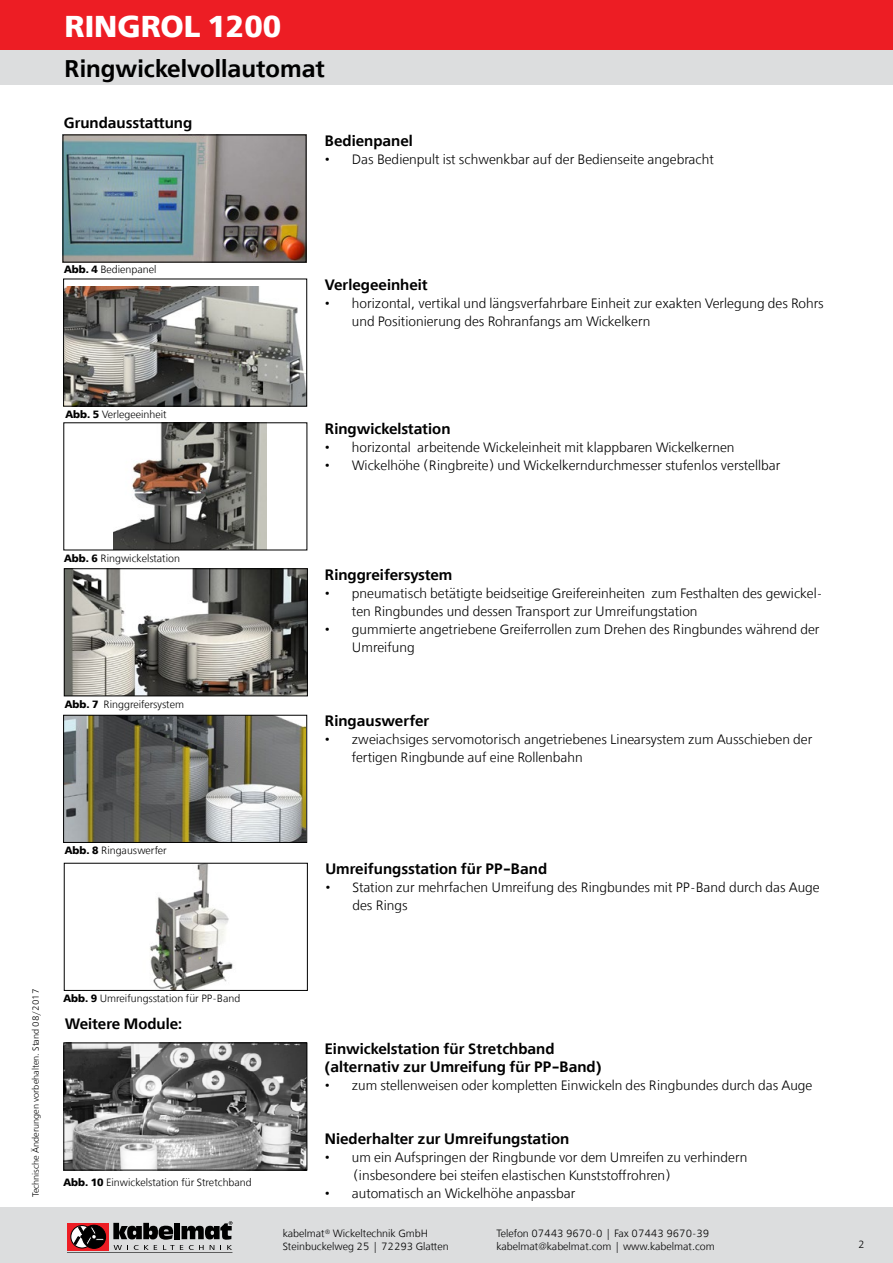
<style>
.page{position:relative;width:893px;height:1263px;background:#fff}
.page>*{position:absolute;margin:0;border:0;box-sizing:border-box;transform-origin:0 0}
.t1{font:700 30px "Free Set";color:#fff}
.t2{font:600 24px "Free Set";color:#000}
.t3{font:600 15px/18px "Free Set";color:#000}
.t4{font:300 13.5px/18px "Free Set";color:#000}
.t5{font:300 10.5px/12.6px "Free Set";color:#000}
.t6{font:300 9px "Free Set";color:#000}
.s1{font-weight:700}
</style>
<div class="page">
<div style="left:0;top:1208px;width:893px;height:55px;background:#dcddde"></div>
<div style="left:0;top:0;width:893px;height:51px;background:#ed1d24"></div>
<div style="left:0;top:51px;width:893px;height:34px;background:#dcddde"></div>
<svg style="left:113px;top:1221px;width:119px;height:29px"></svg>
<svg style="left:67px;top:1223px;width:42px;height:27px"></svg>
<svg style="left:71px;top:1225px;width:22px;height:23px"></svg>
<div style="left:70px;top:1225px;width:24px;height:23px;border:1px solid #000;border-radius:50%"></div>
<div style="left:82px;top:1225px;width:24px;height:23px;background:#000;border-radius:50%"></div>
<div style="left:82px;top:1225px;width:24px;height:23px;border:1px solid #000;border-radius:50%"></div>
<svg style="left:74px;top:1226px;width:30px;height:18px"></svg>
<img style="left:65px;top:717px;width:240px;height:124px">
<div style="left:63px;top:715px;width:244px;height:128px;border:1px solid #000"></div>
<img style="left:150px;top:865px;width:83px;height:123px">
<img style="left:66px;top:1045px;width:239px;height:123px">
<div style="left:64px;top:1043px;width:243px;height:127px;border:1px solid #000"></div>
<img style="left:66px;top:570px;width:240px;height:124px">
<div style="left:64px;top:568px;width:244px;height:128px;border:1px solid #000"></div>
<img style="left:113px;top:425px;width:154px;height:123px">
<div style="left:64px;top:423px;width:243px;height:127px;border:1px solid #000"></div>
<img style="left:65px;top:287px;width:240px;height:117px">
<div style="left:63px;top:279px;width:244px;height:127px;border:1px solid #000"></div>
<img style="left:65px;top:137px;width:239px;height:123px">
<h1 class="t1" style="left:65px;top:8px;width:218px">RINGROL 1200</h1>
<h2 class="t2" style="left:65px;top:54px;width:262px">Ringwickelvollautomat</h2>
<p class="t3" style="left:64px;top:114px;width:130px">Grundausstattung</p>
<p class="t3" style="left:325px;top:132px;width:89px">Bedienpanel</p>
<p class="t4" style="left:325px;top:151px;width:390px">• Das Bedienpult ist schwenkbar auf der Bedienseite angebracht</p>
<p class="t5" style="left:64px;top:264px;width:94px"><span class="s1">Abb. 4</span> Bedienpanel</p>
<p class="t3" style="left:325px;top:276px;width:104px">Verlegeeinheit</p>
<p class="t4" style="left:352px;top:295px;width:473px;text-indent:-27px">• horizontal, vertikal und längsverfahrbare Einheit zur exakten Verlegung des Rohrs und Positionierung des Rohranfangs am Wickelkern</p>
<p class="t5" style="left:65px;top:408px;width:103px"><span class="s1">Abb. 5</span> Verlegeeinheit</p>
<p class="t3" style="left:325px;top:420px;width:127px">Ringwickelstation</p>
<p class="t4" style="left:325px;top:438px;width:411px">• horizontal arbeitende Wickeleinheit mit klappbaren Wickelkernen</p>
<p class="t4" style="left:325px;top:456px;width:457px">• Wickelhöhe (Ringbreite) und Wickelkerndurchmesser stufenlos verstellbar</p>
<p class="t5" style="left:64px;top:552px;width:117px"><span class="s1">Abb. 6</span> Ringwickelstation</p>
<p class="t5" style="left:65px;top:698px;width:121px"><span class="s1">Abb. 7</span> Ringgreifersystem</p>
<p class="t5" style="left:65px;top:844px;width:104px"><span class="s1">Abb. 8</span> Ringauswerfer</p>
<p class="t6" style="left:30px;top:1197px;width:210px;rotate:-90deg">Technische Änderungen vorbehalten. Stand 08/2017</p>
<p class="t5" style="left:63px;top:992px;width:178px"><span class="s1">Abb. 9</span> Umreifungsstation für PP-Band</p>
<p class="t3" style="left:65px;top:1015px;width:119px">Weitere Module:</p>
<p class="t5" style="left:63px;top:1176px;width:190px"><span class="s1">Abb. 10</span> Einwickelstation für Stretchband</p>
<p class="t3" style="left:325px;top:566px;width:129px">Ringgreifersystem</p>
<p class="t4" style="left:352px;top:584px;width:472px;text-indent:-27px">• pneumatisch betätigte beidseitige Greifereinheiten zum Festhalten des gewickel&shy;ten Ringbundes und dessen Transport zur Umreifungstation</p>
<p class="t4" style="left:352px;top:620px;width:469px;text-indent:-27px">• gummierte angetriebene Greiferrollen zum Drehen des Ringbundes während der<br>Umreifung</p>
<p class="t3" style="left:325px;top:712px;width:106px">Ringauswerfer</p>
<p class="t4" style="left:352px;top:731px;width:462px;text-indent:-27px">• zweiachsiges servomotorisch angetriebenes Linearsystem zum Ausschieben der fertigen Ringbunde auf eine Rollenbahn</p>
<p class="t3" style="left:325px;top:860px;width:223px">Umreifungsstation für PP-Band</p>
<p class="t4" style="left:352px;top:879px;width:469px;text-indent:-27px">• Station zur mehrfachen Umreifung des Ringbundes mit PP-Band durch das Auge des Rings</p>
<p class="t3" style="left:325px;top:1040px;width:278px">Einwickelstation für Stretchband (alternativ zur Umreifung für PP-Band)</p>
<p class="t4" style="left:325px;top:1076px;width:489px">• zum stellenweisen oder kompletten Einwickeln des Ringbundes durch das Auge</p>
<p class="t3" style="left:325px;top:1130px;width:246px">Niederhalter zur Umreifungstation</p>
<p class="t4" style="left:353px;top:1148px;width:396px;text-indent:-28px">• um ein Aufspringen der Ringbunde vor dem Umreifen zu verhindern (insbesondere bei steifen elastischen Kunststoffrohren)</p>
<p class="t4" style="left:325px;top:1184px;width:252px">• automatisch an Wickelhöhe anpassbar</p>
<p class="t5" style="left:283px;top:1227px;width:167px">kabelmat<sup>®</sup> Wickeltechnik GmbH<br>Steinbuckelweg 25 | 72293 Glatten</p>
<p class="t5" style="left:496px;top:1227px;width:220px">Telefon 07443 9670-0 | Fax 07443 9670-39 kabelmat@kabelmat.com | www.kabelmat.com</p>
<p class="t5" style="left:858px;top:1238px;width:8px">2</p>
</div>
